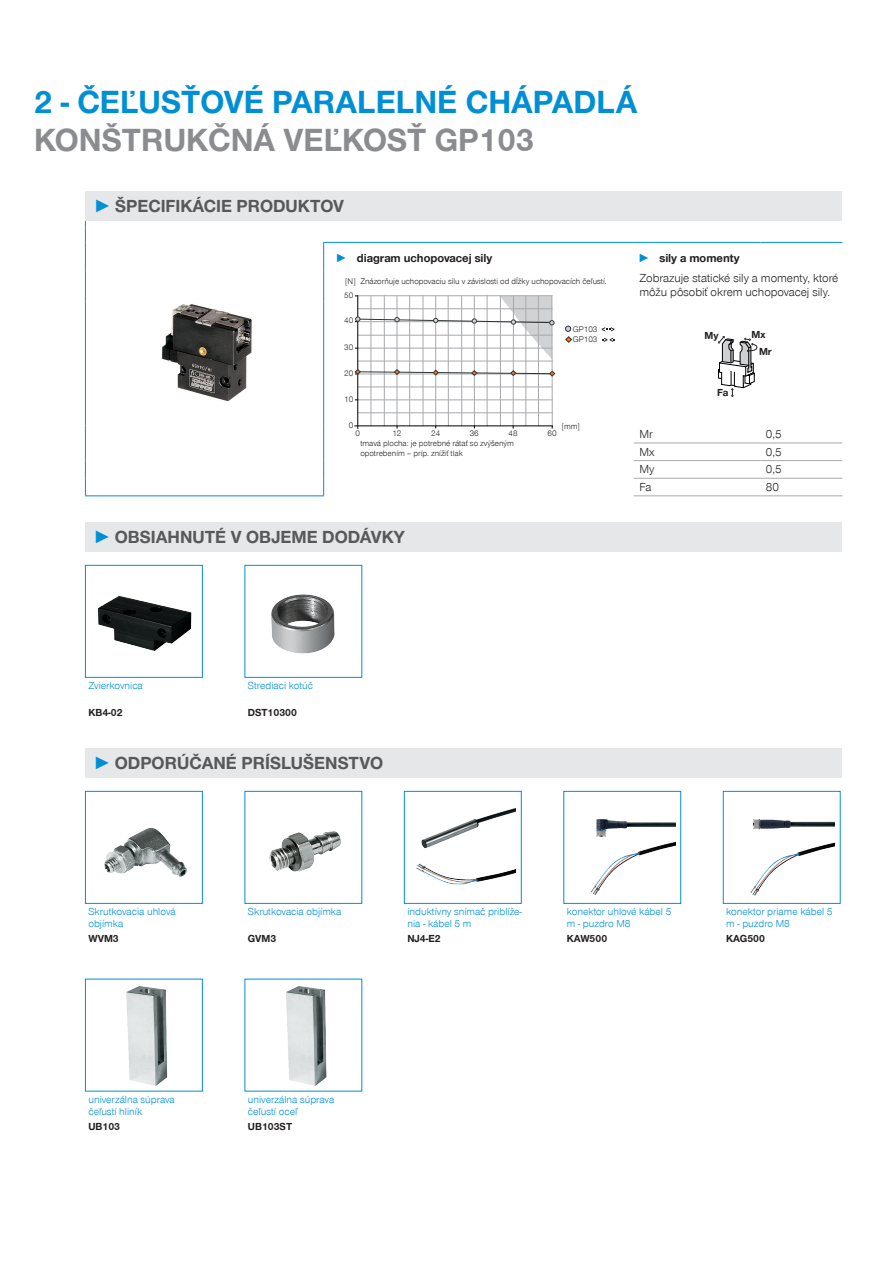
<style>
.page{position:relative;width:893px;height:1263px;background:#fff}
.page>*{position:absolute;margin:0;border:0;box-sizing:border-box;transform-origin:0 0}
.CB_AF_Headline_22_25{font:700 33px/37.5px "Zimmer Group Sans Global";color:#008fd5}
.t1{font:700 18px "Zimmer Group Sans Global";color:#57585a}
.CB_AF_Tabellentext_B{font:300 12px/13.5px "Zimmer Group Sans Global";color:#231f20}
.t2{font:700 12px "Zimmer Group Sans Global";color:#231f20}
.CB_AF_Text_7{font:300 10.5px/12px "Zimmer Group Sans Global";color:#008fd5}
.CB_AF_Text_7-2{font:700 10.5px "Zimmer Group Sans Global";color:#231f20}
.t3{font:700 10.5px/16.4px "Zimmer Group Sans";color:#231f20}
.t4{font:300 8.4px/10.5px "Zimmer Group Sans Global";color:#231f20}
.s1{color:#8a8c8f}
.s2{font-family:"Zimmer Group Sans";color:#008fd5}
.s3{color:#008fd5}
</style>
<div class="page">
<div style="left:85px;top:191px;width:757px;height:30px;background:#e6e7e9"></div>
<hr style="left:85px;top:495px;width:239px;height:1px;background:#008fd5">
<hr style="left:323px;top:242px;width:311px;height:1px;background:#008fd5">
<hr style="left:634px;top:242px;width:126px;height:1px;background:#008fd5">
<hr style="left:760px;top:242px;width:82px;height:1px;background:#008fd5">
<hr style="left:634px;top:443px;width:126px;height:1px;background:#a8a9ad">
<hr style="left:760px;top:443px;width:82px;height:1px;background:#a8a9ad">
<hr style="left:634px;top:460px;width:126px;height:1px;background:#a8a9ad">
<hr style="left:760px;top:460px;width:82px;height:1px;background:#a8a9ad">
<hr style="left:634px;top:478px;width:126px;height:1px;background:#a8a9ad">
<hr style="left:760px;top:478px;width:82px;height:1px;background:#a8a9ad">
<svg style="left:323px;top:243px;width:1px;height:27px"></svg>
<hr style="left:85px;top:270px;width:1px;height:32px;background:#008fd5">
<hr style="left:323px;top:270px;width:1px;height:32px;background:#008fd5">
<hr style="left:85px;top:302px;width:1px;height:123px;background:#008fd5">
<hr style="left:323px;top:302px;width:1px;height:123px;background:#008fd5">
<svg style="left:85px;top:425px;width:1px;height:70px"></svg>
<svg style="left:323px;top:425px;width:1px;height:70px"></svg>
<svg style="left:85px;top:221px;width:1px;height:49px"></svg>
<hr style="left:634px;top:495px;width:126px;height:1px;background:#a8a9ad">
<hr style="left:760px;top:495px;width:82px;height:1px;background:#a8a9ad">
<img style="left:162px;top:304px;width:90px;height:98px">
<hr style="left:552px;top:296px;width:1px;height:130px;background:#a8a9ad">
<hr style="left:358px;top:412px;width:194px;height:1px;background:#a8a9ad">
<hr style="left:358px;top:400px;width:194px;height:1px;background:#a8a9ad">
<hr style="left:358px;top:387px;width:194px;height:1px;background:#a8a9ad">
<hr style="left:358px;top:361px;width:194px;height:1px;background:#a8a9ad">
<hr style="left:371px;top:296px;width:1px;height:130px;background:#a8a9ad">
<hr style="left:384px;top:296px;width:1px;height:130px;background:#a8a9ad">
<hr style="left:397px;top:296px;width:1px;height:130px;background:#a8a9ad">
<hr style="left:423px;top:296px;width:1px;height:130px;background:#a8a9ad">
<hr style="left:435px;top:296px;width:1px;height:130px;background:#a8a9ad">
<hr style="left:448px;top:296px;width:1px;height:130px;background:#a8a9ad">
<hr style="left:474px;top:296px;width:1px;height:130px;background:#a8a9ad">
<hr style="left:487px;top:296px;width:1px;height:130px;background:#a8a9ad">
<hr style="left:500px;top:296px;width:1px;height:130px;background:#a8a9ad">
<hr style="left:526px;top:296px;width:1px;height:130px;background:#a8a9ad">
<hr style="left:538px;top:296px;width:1px;height:130px;background:#a8a9ad">
<hr style="left:409px;top:296px;width:1px;height:130px;background:#a8a9ad">
<hr style="left:461px;top:296px;width:1px;height:130px;background:#a8a9ad">
<hr style="left:513px;top:296px;width:1px;height:130px;background:#a8a9ad">
<hr style="left:355px;top:425px;width:197px;height:1px;background:#000">
<hr style="left:357px;top:296px;width:1px;height:132px;background:#000">
<svg style="left:354px;top:368px;width:202px;height:9px"></svg>
<svg style="left:355px;top:295px;width:200px;height:64px"></svg>
<svg style="left:565px;top:326px;width:7px;height:17px"></svg>
<svg style="left:602px;top:338px;width:13px;height:4px"></svg>
<svg style="left:602px;top:327px;width:12px;height:4px"></svg>
<svg style="left:718px;top:336px;width:40px;height:61px"></svg>
<div style="left:85px;top:522px;width:757px;height:29px;background:#e6e7e9"></div>
<svg style="left:85px;top:565px;width:118px;height:113px"></svg>
<svg style="left:244px;top:565px;width:119px;height:113px"></svg>
<div style="left:85px;top:748px;width:757px;height:29px;background:#e6e7e9"></div>
<svg style="left:85px;top:791px;width:118px;height:113px"></svg>
<svg style="left:244px;top:791px;width:119px;height:113px"></svg>
<svg style="left:404px;top:791px;width:118px;height:113px"></svg>
<svg style="left:563px;top:791px;width:118px;height:113px"></svg>
<svg style="left:722px;top:791px;width:119px;height:113px"></svg>
<svg style="left:85px;top:978px;width:118px;height:114px"></svg>
<svg style="left:244px;top:978px;width:119px;height:114px"></svg>
<p class="CB_AF_Headline_22_25" style="left:34px;top:83px;width:605px">2 - ČEĽUSŤOVÉ PARALELNÉ CHÁPADLÁ<br><span class="s1">KONŠTRUKČNÁ VEĽKOSŤ GP103</span></p>
<p class="t1" style="left:94px;top:195px;width:252px"><span class="s2">►</span> ŠPECIFIKÁCIE PRODUKTOV</p>
<p class="t2" style="left:336px;top:250px;width:158px"><span class="s3">►</span> diagram uchopovacej sily</p>
<p class="t2" style="left:638px;top:250px;width:103px"><span class="s2">►</span> sily a momenty</p>
<p class="t4" style="left:345px;top:275px;width:12px">[N]</p>
<p class="CB_AF_Tabellentext_B" style="left:639px;top:271px;width:200px">Zobrazuje statické sily a momenty, ktoré môžu pôsobiť okrem uchopovacej sily.</p>
<p class="t4" style="left:360px;top:275px;width:248px">Znázorňuje uchopovaciu silu v závislosti od dĺžky uchopovacích čeľustí.</p>
<p class="t4" style="left:344px;top:290px;width:11px">50</p>
<p class="t4" style="left:344px;top:315px;width:11px">40</p>
<p class="t4" style="left:344px;top:342px;width:11px">30</p>
<p class="t4" style="left:344px;top:368px;width:11px">20</p>
<p class="t4" style="left:344px;top:394px;width:11px">10</p>
<p class="t4" style="left:349px;top:420px;width:6px">0</p>
<p class="t4" style="left:355px;top:428px;width:6px">0</p>
<p class="t4" style="left:573px;top:324px;width:26px">GP103<br>GP103</p>
<p class="t4" style="left:562px;top:420px;width:20px">[mm]</p>
<p class="t4" style="left:431px;top:428px;width:11px">24</p>
<p class="t4" style="left:470px;top:428px;width:11px">36</p>
<p class="t4" style="left:548px;top:428px;width:11px">60</p>
<p class="t4" style="left:392px;top:428px;width:11px">12</p>
<p class="t4" style="left:508px;top:428px;width:11px">48</p>
<p class="t4" style="left:360px;top:438px;width:155px;line-height:10.1px">tmavá plocha: je potrebné rátať so zvýšeným opotrebením – príp. znížiť tlak</p>
<p class="t1" style="left:94px;top:526px;width:313px"><span class="s2">►</span> OBSIAHNUTÉ V OBJEME DODÁVKY</p>
<p class="t3" style="left:705px;top:327px;width:16px">My</p>
<p class="t3" style="left:759px;top:326px;width:14px;text-indent:-8px">Mx<br>Mr</p>
<p class="t3" style="left:717px;top:384px;width:13px">Fa</p>
<p class="CB_AF_Tabellentext_B" style="left:639px;top:427px;width:15px">Mr</p>
<p class="CB_AF_Tabellentext_B" style="left:766px;top:427px;width:17px">0,5</p>
<p class="CB_AF_Tabellentext_B" style="left:639px;top:445px;width:17px">Mx</p>
<p class="CB_AF_Tabellentext_B" style="left:766px;top:445px;width:17px">0,5</p>
<p class="CB_AF_Tabellentext_B" style="left:639px;top:462px;width:16px">My</p>
<p class="CB_AF_Tabellentext_B" style="left:766px;top:462px;width:17px">0,5</p>
<p class="CB_AF_Tabellentext_B" style="left:639px;top:480px;width:14px">Fa</p>
<p class="CB_AF_Tabellentext_B" style="left:766px;top:480px;width:15px">80</p>
<p class="CB_AF_Text_7" style="left:88px;top:679px;width:56px">Zvierkovnica</p>
<p class="CB_AF_Text_7" style="left:248px;top:679px;width:67px">Strediaci kotúč</p>
<p class="CB_AF_Text_7-2" style="left:88px;top:706px;width:36px">KB4-02</p>
<p class="CB_AF_Text_7-2" style="left:248px;top:706px;width:51px">DST10300</p>
<p class="t1" style="left:94px;top:752px;width:291px"><span class="s2">►</span> ODPORÚČANÉ PRÍSLUŠENSTVO</p>
<p class="CB_AF_Text_7" style="left:88px;top:905px;width:89px">Skrutkovacia uhlová objímka</p>
<p class="CB_AF_Text_7" style="left:248px;top:905px;width:95px">Skrutkovacia objímka</p>
<p class="CB_AF_Text_7" style="left:407px;top:905px;width:116px">induktívny snímač priblíže&shy;nia - kábel 5 m</p>
<p class="CB_AF_Text_7" style="left:567px;top:905px;width:106px">konektor uhlové kábel 5 m - puzdro M8</p>
<p class="CB_AF_Text_7" style="left:726px;top:905px;width:108px">konektor priame kábel 5 m - puzdro M8</p>
<p class="CB_AF_Text_7-2" style="left:88px;top:932px;width:32px">WVM3</p>
<p class="CB_AF_Text_7-2" style="left:248px;top:932px;width:30px">GVM3</p>
<p class="CB_AF_Text_7-2" style="left:407px;top:932px;width:35px">NJ4-E2</p>
<p class="CB_AF_Text_7-2" style="left:567px;top:932px;width:42px">KAW500</p>
<p class="CB_AF_Text_7-2" style="left:726px;top:932px;width:40px">KAG500</p>
<p class="CB_AF_Text_7" style="left:88px;top:1093px;width:88px">univerzálna súprava čeľustí hliník</p>
<p class="CB_AF_Text_7" style="left:248px;top:1093px;width:88px">univerzálna súprava čeľustí oceľ</p>
<p class="CB_AF_Text_7-2" style="left:88px;top:1120px;width:33px">UB103</p>
<p class="CB_AF_Text_7-2" style="left:248px;top:1120px;width:46px">UB103ST</p>
</div>
